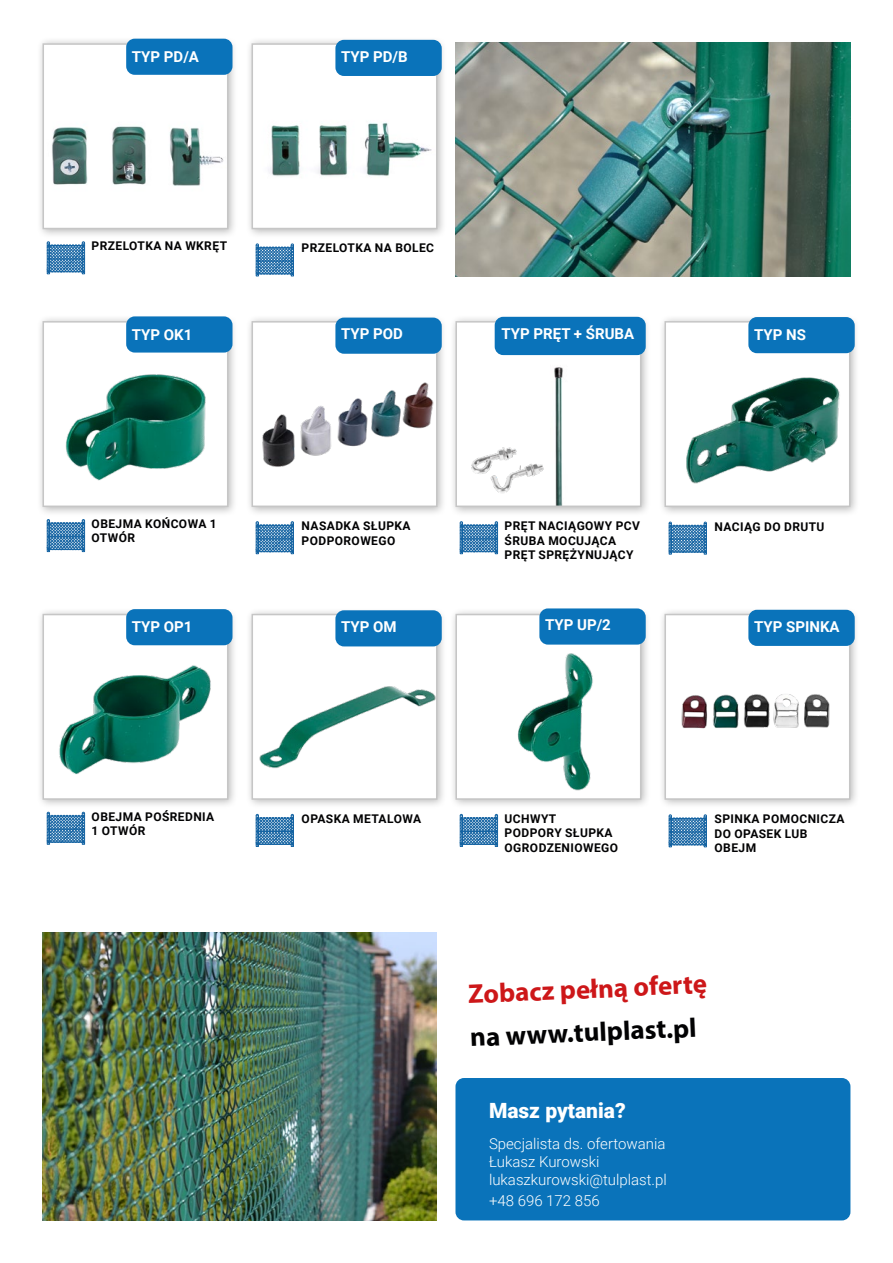
<style>
.page{position:relative;width:893px;height:1263px;background:#fff}
.page>*{position:absolute;margin:0;border:0;box-sizing:border-box;transform-origin:0 0}
.t1{font:700 27px "Myriad Pro";color:#cd1719}
.t2{font:700 27px "Myriad Pro";color:#020203}
.t3{font:900 21px "Roboto";color:#fff}
.t4{font:300 15px/21.6px "Roboto";color:#fff}
.t5{font:700 15px "Roboto";color:#fff}
.t6{font:700 12px/14.4px "Roboto";letter-spacing:.035em;color:#020203}
</style>
<div class="page">
<div style="left:36px;top:37px;width:202px;height:202px;background:#000;opacity:.28"></div>
<div style="left:43px;top:44px;width:185px;height:185px;background:#fff"></div>
<img style="left:52px;top:69px;width:172px;height:117px">
<div style="left:43px;top:43px;width:185px;height:186px;border:2px solid #c6c6c6"></div>
<div style="left:126px;top:39px;width:106px;height:36px;background:#0a73ba;border-radius:9px"></div>
<div style="left:245px;top:37px;width:202px;height:202px;background:#000;opacity:.28"></div>
<div style="left:252px;top:44px;width:185px;height:185px;background:#fff"></div>
<img style="left:268px;top:74px;width:164px;height:102px">
<div style="left:252px;top:43px;width:185px;height:186px;border:2px solid #c6c6c6"></div>
<div style="left:335px;top:40px;width:107px;height:36px;background:#0a73ba;border-radius:9px"></div>
<svg style="left:256px;top:243px;width:38px;height:33px"></svg>
<svg style="left:47px;top:241px;width:38px;height:33px"></svg>
<div style="left:36px;top:314px;width:202px;height:203px;background:#000;opacity:.28"></div>
<div style="left:43px;top:322px;width:185px;height:184px;background:#fff"></div>
<img style="left:65px;top:374px;width:141px;height:107px">
<div style="left:43px;top:321px;width:185px;height:186px;border:2px solid #c6c6c6"></div>
<div style="left:126px;top:316px;width:106px;height:37px;background:#0a73ba;border-radius:9px"></div>
<div style="left:245px;top:314px;width:202px;height:203px;background:#000;opacity:.28"></div>
<div style="left:252px;top:322px;width:185px;height:184px;background:#fff"></div>
<img style="left:262px;top:382px;width:172px;height:85px">
<div style="left:252px;top:321px;width:185px;height:186px;border:2px solid #c6c6c6"></div>
<div style="left:335px;top:318px;width:107px;height:36px;background:#0a73ba;border-radius:9px"></div>
<div style="left:449px;top:314px;width:202px;height:203px;background:#000;opacity:.28"></div>
<div style="left:456px;top:322px;width:185px;height:184px;background:#fff"></div>
<img style="left:554px;top:367px;width:9px;height:137px">
<div style="left:455px;top:321px;width:186px;height:186px;border:2px solid #c6c6c6"></div>
<div style="left:495px;top:317px;width:151px;height:38px;background:#0a73ba;border-radius:9px"></div>
<div style="left:658px;top:314px;width:202px;height:203px;background:#000;opacity:.28"></div>
<div style="left:665px;top:322px;width:185px;height:184px;background:#fff"></div>
<img style="left:686px;top:377px;width:154px;height:107px">
<div style="left:664px;top:321px;width:186px;height:186px;border:2px solid #c6c6c6"></div>
<div style="left:748px;top:317px;width:107px;height:36px;background:#0a73ba;border-radius:9px"></div>
<svg style="left:256px;top:521px;width:38px;height:33px"></svg>
<svg style="left:460px;top:521px;width:38px;height:33px"></svg>
<svg style="left:669px;top:522px;width:38px;height:33px"></svg>
<svg style="left:47px;top:519px;width:38px;height:33px"></svg>
<div style="left:36px;top:607px;width:202px;height:202px;background:#000;opacity:.28"></div>
<div style="left:43px;top:614px;width:185px;height:185px;background:#fff"></div>
<img style="left:59px;top:665px;width:152px;height:110px">
<div style="left:43px;top:614px;width:185px;height:186px;border:2px solid #c6c6c6"></div>
<div style="left:126px;top:609px;width:106px;height:36px;background:#0a73ba;border-radius:9px"></div>
<div style="left:245px;top:607px;width:202px;height:202px;background:#000;opacity:.28"></div>
<div style="left:252px;top:614px;width:185px;height:185px;background:#fff"></div>
<img style="left:259px;top:686px;width:175px;height:82px">
<div style="left:252px;top:614px;width:185px;height:186px;border:2px solid #c6c6c6"></div>
<div style="left:335px;top:610px;width:107px;height:36px;background:#0a73ba;border-radius:9px"></div>
<div style="left:449px;top:607px;width:202px;height:202px;background:#000;opacity:.28"></div>
<div style="left:456px;top:614px;width:185px;height:185px;background:#fff"></div>
<img style="left:517px;top:653px;width:76px;height:138px">
<div style="left:455px;top:614px;width:186px;height:186px;border:2px solid #c6c6c6"></div>
<div style="left:539px;top:608px;width:107px;height:37px;background:#0a73ba;border-radius:9px"></div>
<div style="left:658px;top:607px;width:202px;height:202px;background:#000;opacity:.28"></div>
<div style="left:665px;top:614px;width:185px;height:185px;background:#fff"></div>
<img style="left:681px;top:694px;width:149px;height:35px">
<div style="left:664px;top:614px;width:186px;height:186px;border:2px solid #c6c6c6"></div>
<div style="left:748px;top:610px;width:107px;height:36px;background:#0a73ba;border-radius:9px"></div>
<svg style="left:256px;top:814px;width:38px;height:33px"></svg>
<svg style="left:460px;top:814px;width:38px;height:33px"></svg>
<svg style="left:669px;top:814px;width:38px;height:33px"></svg>
<svg style="left:47px;top:812px;width:38px;height:33px"></svg>
<div style="left:455px;top:1078px;width:395px;height:142px;background:#0a73ba;border-radius:9px"></div>
<img style="left:471px;top:447px;width:46px;height:27px">
<img style="left:487px;top:456px;width:57px;height:37px">
<img style="left:43px;top:932px;width:394px;height:288px">
<img style="left:455px;top:43px;width:395px;height:233px">
<p class="t5" style="left:132px;top:46px;width:69px">TYP PD/A</p>
<p class="t5" style="left:341px;top:46px;width:68px">TYP PD/B</p>
<p class="t6" style="left:92px;top:238px;width:137px">PRZELOTKA NA WKRĘT</p>
<p class="t6" style="left:302px;top:241px;width:134px">PRZELOTKA NA BOLEC</p>
<p class="t5" style="left:132px;top:324px;width:62px">TYP OK1</p>
<p class="t5" style="left:341px;top:324px;width:63px">TYP POD</p>
<p class="t5" style="left:501px;top:323px;width:134px">TYP PRĘT + ŚRUBA</p>
<p class="t5" style="left:754px;top:324px;width:53px">TYP NS</p>
<p class="t6" style="left:92px;top:516px;width:127px">OBEJMA KOŃCOWA 1<br>OTWÓR</p>
<p class="t6" style="left:302px;top:518px;width:111px">NASADKA SŁUPKA<br>PODPOROWEGO</p>
<p class="t6" style="left:505px;top:518px;width:137px">PRĘT NACIĄGOWY PCV</p>
<p class="t6" style="left:505px;top:533px;width:131px">ŚRUBA MOCUJĄCA<br>PRĘT SPRĘŻYNUJĄCY</p>
<p class="t6" style="left:715px;top:519px;width:111px">NACIĄG DO DRUTU</p>
<p class="t5" style="left:132px;top:616px;width:62px">TYP OP1</p>
<p class="t5" style="left:341px;top:616px;width:57px">TYP OM</p>
<p class="t5" style="left:545px;top:614px;width:67px">TYP UP/2</p>
<p class="t5" style="left:754px;top:616px;width:87px">TYP SPINKA</p>
<p class="t6" style="left:92px;top:809px;width:124px">OBEJMA POŚREDNIA</p>
<p class="t6" style="left:92px;top:823px;width:55px">1 OTWÓR</p>
<p class="t6" style="left:302px;top:811px;width:121px">OPASKA METALOWA</p>
<p class="t6" style="left:505px;top:811px;width:115px">UCHWYT<br>PODPORY SŁUPKA<br>OGRODZENIOWEGO</p>
<p class="t6" style="left:715px;top:811px;width:132px">SPINKA POMOCNICZA<br>DO OPASEK LUB<br>OBEJM</p>
<p class="t1" style="left:468px;top:975px;width:240px;rotate:-2deg">Zobacz pełną ofertę</p>
<p class="t2" style="left:470px;top:1018px;width:228px;rotate:-2deg">na www.tulplast.pl</p>
<p class="t3" style="left:489px;top:1096px;width:138px">Masz pytania?</p>
<p class="t4" style="left:489px;top:1132px;width:178px">Specjalista ds. ofertowania</p>
<p class="t4" style="left:489px;top:1150px;width:112px">Łukasz Kurowski</p>
<p class="t4" style="left:489px;top:1168px;width:179px">lukaszkurowski@tulplast.pl +48 696 172 856</p>
</div>
